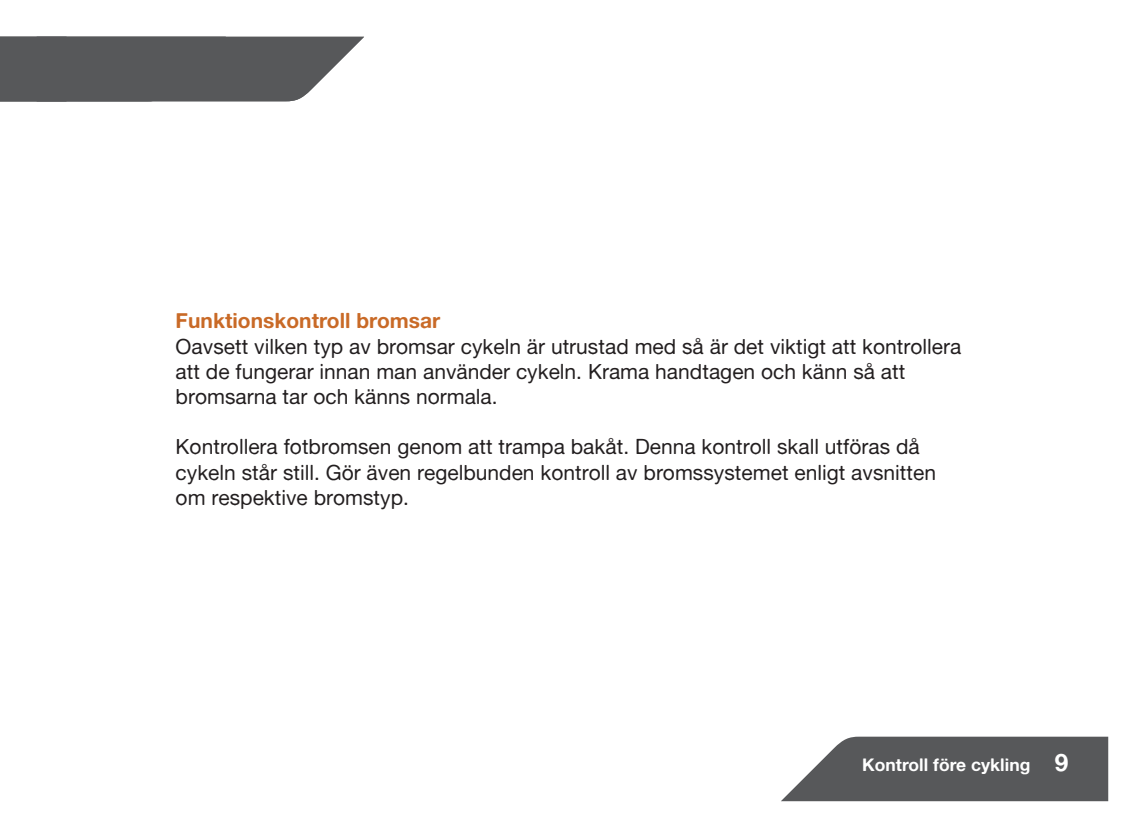
<style>
.page{position:relative;width:1145px;height:838px;background:#fff}
.page>*{position:absolute;margin:0;border:0;box-sizing:border-box;transform-origin:0 0}
.t1{font:21px/25.2px "Alte Haas Grotesk";color:#231f20}
.t2{font:21px "Alte Haas Grotesk Bold";color:#c96a27}
.t3{font:17.5px "Alte Haas Grotesk Bold";color:#fff}
.s1{font-size:24.5px}
</style>
<div class="page">
<svg style="left:0;top:37px;width:364px;height:64px;background:#656668"></svg>
<svg style="left:781px;top:736px;width:327px;height:65px;background:#696a6c"></svg>
<p class="t2" style="left:176px;top:308px;width:266px">Funktionskontroll bromsar</p>
<p class="t1" style="left:176px;top:333px;width:787px">Oavsett vilken typ av bromsar cykeln är utrustad med så är det viktigt att kontrollera att de fungerar innan man använder cykeln. Krama handtagen och känn så att bromsarna tar och känns normala.</p>
<p class="t1" style="left:176px;top:434px;width:762px">Kontrollera fotbromsen genom att trampa bakåt. Denna kontroll skall utföras då cykeln står still. Gör även regelbunden kontroll av bromssystemet enligt avsnitten om respektive bromstyp.</p>
<p class="t3" style="left:862px;top:754px;width:208px">Kontroll före cykling <span class="s1">9</span></p>
</div>
